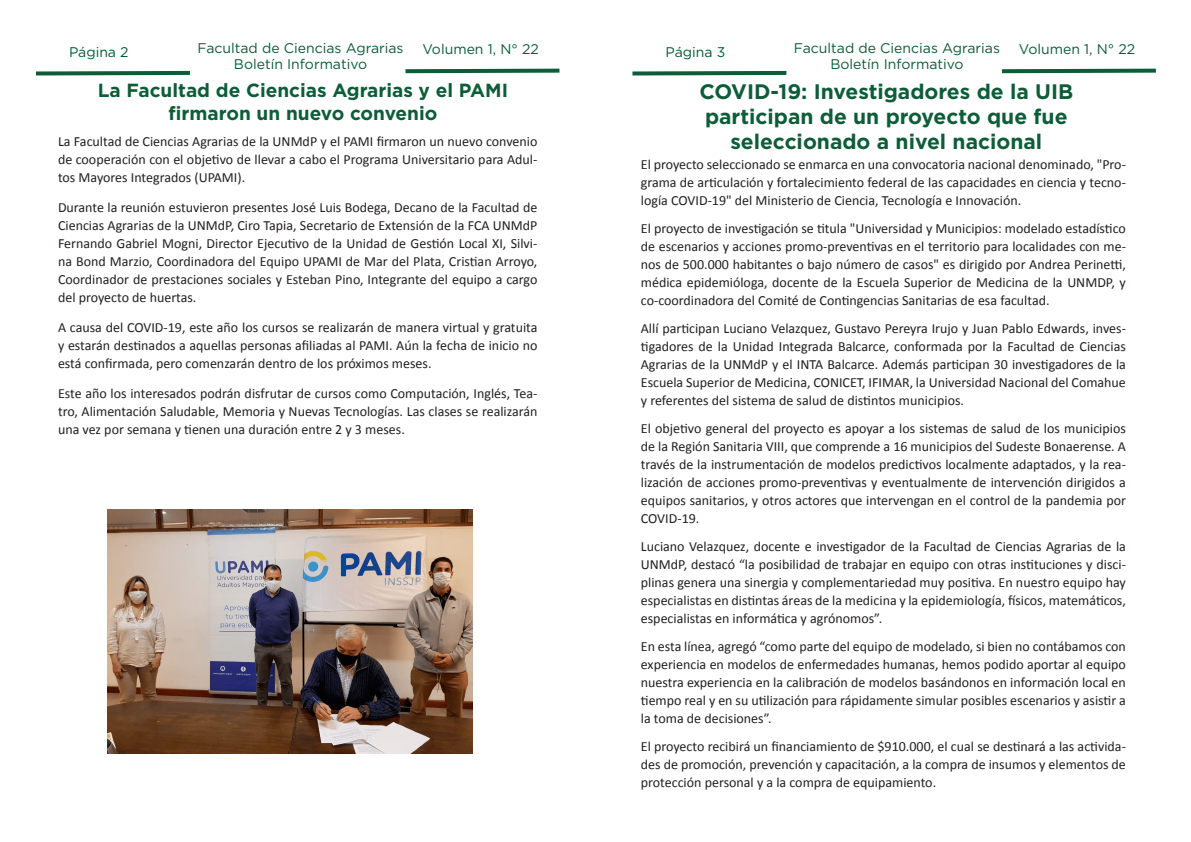
<style>
.page{position:relative;width:1191px;height:842px;background:#fff}
.page>*{position:absolute;margin:0;border:0;box-sizing:border-box;transform-origin:0 0}
.t1{font:700 21px "Gotham";color:#0d5d39}
.t2{font:700 19px "Gotham";color:#0d5d39}
.t3{font:14px/18px "Calibri";color:#231f20;text-align:justify}
.t4{font:14px "Gotham";color:#0d5c38}
.t5{font:14px "Gotham";color:#005d38}
</style>
<div class="page">
<svg style="left:36px;top:70px;width:154px;height:6px"></svg>
<svg style="left:405px;top:68px;width:155px;height:6px"></svg>
<svg style="left:632px;top:70px;width:155px;height:6px"></svg>
<svg style="left:1001px;top:68px;width:155px;height:6px"></svg>
<img style="left:108px;top:510px;width:364px;height:243px">
<p class="t5" style="left:69px;top:43px;width:61px">Página 2</p>
<p class="t4" style="left:197px;top:39px;width:208px">Facultad de Ciencias Agrarias</p>
<p class="t4" style="left:234px;top:55px;width:135px">Boletín Informativo</p>
<p class="t4" style="left:422px;top:40px;width:118px">Volumen 1, N° 22</p>
<p class="t5" style="left:665px;top:43px;width:61px">Página 3</p>
<p class="t4" style="left:794px;top:39px;width:208px">Facultad de Ciencias Agrarias</p>
<p class="t4" style="left:830px;top:55px;width:135px">Boletín Informativo</p>
<p class="t4" style="left:1019px;top:40px;width:118px">Volumen 1, N° 22</p>
<p class="t2" style="left:98px;top:78px;width:412px">La Facultad de Ciencias Agrarias y el PAMI</p>
<p class="t2" style="left:168px;top:100px;width:270px">firmaron un nuevo convenio</p>
<p class="t3" style="left:58px;top:132px;width:481px">La Facultad de Ciencias Agrarias de la UNMdP y el PAMI firmaron un nuevo convenio de cooperación con el objetivo de llevar a cabo el Programa Universitario para Adul&shy;tos Mayores Integrados (UPAMI).</p>
<p class="t3" style="left:58px;top:198px;width:481px">Durante la reunión estuvieron presentes José Luis Bodega, Decano de la Facultad de Ciencias Agrarias de la UNMdP, Ciro Tapia, Secretario de Extensión de la FCA UNMdP Fernando Gabriel Mogni, Director Ejecutivo de la Unidad de Gestión Local XI, Silvi&shy;na Bond Marzio, Coordinadora del Equipo UPAMI de Mar del Plata, Cristian Arroyo, Coordinador de prestaciones sociales y Esteban Pino, Integrante del equipo a cargo del proyecto de huertas.</p>
<p class="t3" style="left:58px;top:318px;width:481px">A causa del COVID-19, este año los cursos se realizarán de manera virtual y gratuita y estarán destinados a aquellas personas afiliadas al PAMI. Aún la fecha de inicio no está confirmada, pero comenzarán dentro de los próximos meses.</p>
<p class="t3" style="left:58px;top:384px;width:481px">Este año los interesados podrán disfrutar de cursos como Computación, Inglés, Tea&shy;tro, Alimentación Saludable, Memoria y Nuevas Tecnologías. Las clases se realizarán una vez por semana y tienen una duración entre 2 y 3 meses.</p>
<p class="t1" style="left:699px;top:78px;width:375px">COVID-19: Investigadores de la UIB</p>
<p class="t1" style="left:705px;top:103px;width:364px">participan de un proyecto que fue</p>
<p class="t1" style="left:730px;top:128px;width:313px">seleccionado a nivel nacional</p>
<p class="t3" style="left:641px;top:156px;width:486px">El proyecto seleccionado se enmarca en una convocatoria nacional denominado, "Pro&shy;grama de articulación y fortalecimiento federal de las capacidades en ciencia y tecno&shy;logía COVID-19" del Ministerio de Ciencia, Tecnología e Innovación.</p>
<p class="t3" style="left:641px;top:220px;width:486px">El proyecto de investigación se titula "Universidad y Municipios: modelado estadístico de escenarios y acciones promo-preventivas en el territorio para localidades con me&shy;nos de 500.000 habitantes o bajo número de casos" es dirigido por Andrea Perinetti, médica epidemióloga, docente de la Escuela Superior de Medicina de la UNMDP, y co-coordinadora del Comité de Contingencias Sanitarias de esa facultad.</p>
<p class="t3" style="left:641px;top:320px;width:486px">Allí participan Luciano Velazquez, Gustavo Pereyra Irujo y Juan Pablo Edwards, inves&shy;tigadores de la Unidad Integrada Balcarce, conformada por la Facultad de Ciencias Agrarias de la UNMdP y el INTA Balcarce. Además participan 30 investigadores de la Escuela Superior de Medicina, CONICET, IFIMAR, la Universidad Nacional del Comahue y referentes del sistema de salud de distintos municipios.</p>
<p class="t3" style="left:641px;top:420px;width:486px">El objetivo general del proyecto es apoyar a los sistemas de salud de los municipios de la Región Sanitaria VIII, que comprende a 16 municipios del Sudeste Bonaerense. A través de la instrumentación de modelos predictivos localmente adaptados, y la rea&shy;lización de acciones promo-preventivas y eventualmente de intervención dirigidos a equipos sanitarios, y otros actores que intervengan en el control de la pandemia por COVID-19.</p>
<p class="t3" style="left:641px;top:538px;width:486px">Luciano Velazquez, docente e investigador de la Facultad de Ciencias Agrarias de la UNMdP, destacó “la posibilidad de trabajar en equipo con otras instituciones y disci&shy;plinas genera una sinergia y complementariedad muy positiva. En nuestro equipo hay especialistas en distintas áreas de la medicina y la epidemiología, físicos, matemáticos, especialistas en informática y agrónomos”.</p>
<p class="t3" style="left:641px;top:638px;width:486px">En esta línea, agregó “como parte del equipo de modelado, si bien no contábamos con experiencia en modelos de enfermedades humanas, hemos podido aportar al equipo nuestra experiencia en la calibración de modelos basándonos en información local en tiempo real y en su utilización para rápidamente simular posibles escenarios y asistir a la toma de decisiones”.</p>
<p class="t3" style="left:641px;top:738px;width:486px">El proyecto recibirá un financiamiento de $910.000, el cual se destinará a las activida&shy;des de promoción, prevención y capacitación, a la compra de insumos y elementos de protección personal y a la compra de equipamiento.</p>
</div>
